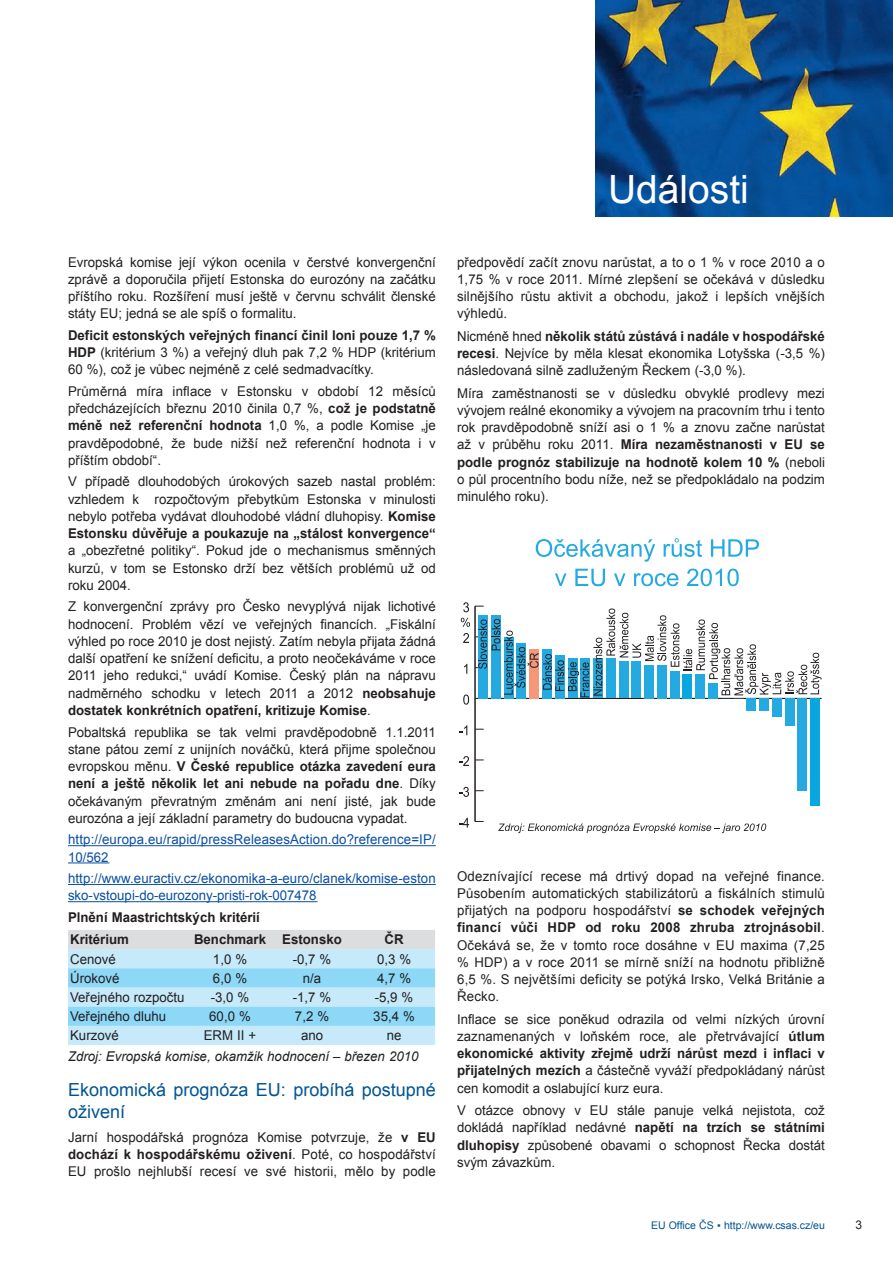
<style>
.page{position:relative;width:893px;height:1263px;background:#fff}
.page>*{position:absolute;margin:0;border:0;box-sizing:border-box;transform-origin:0 0}
.t1{font:39px "Arial";color:#fff}
.t2{font:18px/22.5px "Arial";color:#005492}
.t3{font:13.5px/17.2px "Arial";color:#231f20;text-align:justify}
.t4{font:13.5px/17.2px "Arial";letter-spacing:.01em;color:#094fa3}
.t5{font:700 13.5px/22.6px "Arial";color:#231f20}
.t6{font:italic 13.5px "Arial";color:#231f20}
.t7{font:12px "Arial";color:#231f20}
.t8{font:10.5px "Arial";color:#005492}
.s1{font-weight:700}
</style>
<div class="page">
<img style="left:595px;top:0;width:298px;height:217px">
<hr style="left:68px;top:845px;width:368px;height:1px;background:#094fa3">
<hr style="left:68px;top:862px;width:40px;height:1px;background:#094fa3">
<hr style="left:68px;top:884px;width:368px;height:1px;background:#094fa3">
<hr style="left:68px;top:901px;width:249px;height:1px;background:#094fa3">
<svg style="left:68px;top:930px;width:367px;height:115px;background:#b7e1f4"></svg>
<hr style="left:477px;top:698px;width:344px;height:1px;background:#231f20">
<svg style="left:459px;top:818px;width:10px;height:9px"></svg>
<svg style="left:459px;top:787px;width:10px;height:10px"></svg>
<svg style="left:459px;top:756px;width:10px;height:10px"></svg>
<svg style="left:459px;top:725px;width:8px;height:10px"></svg>
<svg style="left:463px;top:694px;width:6px;height:11px"></svg>
<svg style="left:464px;top:664px;width:3px;height:10px"></svg>
<svg style="left:463px;top:633px;width:6px;height:10px"></svg>
<svg style="left:463px;top:602px;width:6px;height:10px"></svg>
<hr style="left:475px;top:606px;width:1px;height:215px;background:#231f20">
<div style="left:479px;top:615px;width:9px;height:83px;background:#24aae1"></div>
<div style="left:491px;top:615px;width:9px;height:83px;background:#24aae1"></div>
<div style="left:504px;top:637px;width:9px;height:61px;background:#24aae1"></div>
<div style="left:517px;top:643px;width:9px;height:55px;background:#24aae1"></div>
<div style="left:530px;top:649px;width:9px;height:49px;background:#f6977a"></div>
<div style="left:542px;top:649px;width:10px;height:49px;background:#24aae1"></div>
<div style="left:555px;top:655px;width:9px;height:43px;background:#24aae1"></div>
<div style="left:568px;top:658px;width:9px;height:40px;background:#24aae1"></div>
<div style="left:593px;top:658px;width:10px;height:40px;background:#24aae1"></div>
<div style="left:606px;top:658px;width:9px;height:40px;background:#24aae1"></div>
<div style="left:619px;top:661px;width:9px;height:37px;background:#24aae1"></div>
<div style="left:632px;top:661px;width:9px;height:37px;background:#24aae1"></div>
<div style="left:644px;top:665px;width:10px;height:33px;background:#24aae1"></div>
<div style="left:657px;top:665px;width:9px;height:33px;background:#24aae1"></div>
<div style="left:670px;top:671px;width:9px;height:27px;background:#24aae1"></div>
<div style="left:683px;top:674px;width:9px;height:24px;background:#08a7e0"></div>
<div style="left:696px;top:674px;width:9px;height:24px;background:#24aae1"></div>
<div style="left:708px;top:683px;width:9px;height:15px;background:#24aae1"></div>
<div style="left:747px;top:698px;width:9px;height:13px;background:#24aae1"></div>
<div style="left:759px;top:698px;width:10px;height:13px;background:#24aae1"></div>
<div style="left:772px;top:698px;width:9px;height:19px;background:#24aae1"></div>
<div style="left:785px;top:698px;width:9px;height:28px;background:#24aae1"></div>
<div style="left:798px;top:698px;width:9px;height:93px;background:#24aae1"></div>
<div style="left:810px;top:698px;width:10px;height:108px;background:#08a7e0"></div>
<svg style="left:478px;top:608px;width:343px;height:89px"></svg>
<svg style="left:536px;top:539px;width:119px;height:23px"></svg>
<svg style="left:664px;top:538px;width:38px;height:19px"></svg>
<svg style="left:711px;top:539px;width:48px;height:18px"></svg>
<svg style="left:555px;top:573px;width:11px;height:13px"></svg>
<svg style="left:575px;top:569px;width:30px;height:17px"></svg>
<svg style="left:614px;top:573px;width:11px;height:13px"></svg>
<svg style="left:634px;top:573px;width:44px;height:13px"></svg>
<svg style="left:687px;top:569px;width:52px;height:17px"></svg>
<svg style="left:498px;top:823px;width:268px;height:10px"></svg>
<svg style="left:461px;top:618px;width:9px;height:9px"></svg>
<p class="t3" style="left:68px;top:253px;width:369px">Evropská komise její výkon ocenila v čerstvé konvergenční zprávě a doporučila přijetí Estonska do eurozóny na začátku příštího roku. Rozšíření musí ještě v červnu schválit členské státy EU; jedná se ale spíš o formalitu.</p>
<p class="t3" style="left:68px;top:327px;width:369px"><span class="s1">Deficit estonských veřejných financí činil loni pouze 1,7 % HDP</span> (kritérium 3 %) a veřejný dluh pak 7,2 % HDP (kritérium 60 %), což je vůbec nejméně z celé sedmadvacítky.</p>
<p class="t3" style="left:68px;top:383px;width:369px">Průměrná míra inflace v Estonsku v období 12 měsíců předcházejících březnu 2010 činila 0,7 %, <span class="s1">což je podstatně méně než referenční hodnota</span> 1,0 %, a podle Komise „je pravděpodobné, že bude nižší než referenční hodnota i v příštím období“.</p>
<p class="t3" style="left:68px;top:473px;width:369px">V případě dlouhodobých úrokových sazeb nastal problém: vzhledem k rozpočtovým přebytkům Estonska v minulosti nebylo potřeba vydávat dlouhodobé vládní dluhopisy. <span class="s1">Komise Estonsku důvěřuje a poukazuje na „stálost konvergence“</span></p>
<p class="t3" style="left:68px;top:542px;width:369px">a „obezřetné politiky“. Pokud jde o mechanismus směnných kurzů, v tom se Estonsko drží bez větších problémů už od roku 2004.</p>
<p class="t3" style="left:68px;top:598px;width:369px">Z konvergenční zprávy pro Česko nevyplývá nijak lichotivé hodnocení. Problém vězí ve veřejných financích. „Fiskální výhled po roce 2010 je dost nejistý. Zatím nebyla přijata žádná další opatření ke snížení deficitu, a proto neočekáváme v roce 2011 jeho redukci,“ uvádí Komise. Český plán na nápravu nadměrného schodku v letech 2011 a 2012 <span class="s1">neobsahuje dostatek konkrétních opatření, kritizuje Komise</span>.</p>
<p class="t3" style="left:68px;top:723px;width:369px">Pobaltská republika se tak velmi pravděpodobně 1.1.2011 stane pátou zemí z unijních nováčků, která přijme společnou evropskou měnu. <span class="s1">V České republice otázka zavedení eura není a ještě několik let ani nebude na pořadu dne</span>. Díky očekávaným převratným změnám ani není jisté, jak bude eurozóna a její základní parametry do budoucna vypadat.</p>
<p class="t4" style="left:68px;top:831px;width:369px">http://europa.eu/rapid/pressReleasesAction.do?reference=IP/<br>10/562</p>
<p class="t4" style="left:68px;top:870px;width:369px">http://www.euractiv.cz/ekonomika-a-euro/clanek/komise-eston sko-vstoupi-do-eurozony-pristi-rok-007478</p>
<p class="t5" style="left:68px;top:906px;width:193px">Plnění Maastrichtských kritérií<br>Kritérium</p>
<p class="t5" style="left:194px;top:929px;width:149px">Benchmark Estonsko</p>
<p class="t5" style="left:385px;top:929px;width:21px">ČR</p>
<p class="t3" style="left:70px;top:950px;width:47px">Cenové</p>
<p class="t3" style="left:213px;top:950px;width:36px">1,0 %</p>
<p class="t3" style="left:293px;top:950px;width:40px">-0,7 %</p>
<p class="t3" style="left:377px;top:950px;width:36px">0,3 %</p>
<p class="t3" style="left:70px;top:969px;width:51px">Úrokové</p>
<p class="t3" style="left:213px;top:969px;width:36px">6,0 %</p>
<p class="t3" style="left:303px;top:969px;width:20px">n/a</p>
<p class="t3" style="left:377px;top:969px;width:36px">4,7 %</p>
<p class="t3" style="left:70px;top:989px;width:116px">Veřejného rozpočtu</p>
<p class="t3" style="left:211px;top:989px;width:40px">-3,0 %</p>
<p class="t3" style="left:293px;top:989px;width:40px">-1,7 %</p>
<p class="t3" style="left:375px;top:989px;width:40px">-5,9 %</p>
<p class="t3" style="left:70px;top:1008px;width:97px">Veřejného dluhu</p>
<p class="t3" style="left:209px;top:1008px;width:43px">60,0 %</p>
<p class="t3" style="left:295px;top:1008px;width:36px">7,2 %</p>
<p class="t3" style="left:373px;top:1008px;width:43px">35,4 %</p>
<p class="t3" style="left:70px;top:1027px;width:50px">Kurzové</p>
<p class="t3" style="left:204px;top:1027px;width:54px">ERM II +</p>
<p class="t3" style="left:301px;top:1027px;width:24px">ano</p>
<p class="t3" style="left:387px;top:1027px;width:16px">ne</p>
<p class="t6" style="left:68px;top:1047px;width:352px">Zdroj: Evropská komise, okamžik hodnocení – březen 2010</p>
<h2 class="t2" style="left:68px;top:1078px;width:369px">Ekonomická prognóza EU: probíhá postupné oživení</h2>
<p class="t3" style="left:68px;top:1129px;width:369px">Jarní hospodářská prognóza Komise potvrzuje, že <span class="s1">v EU dochází k hospodářskému oživení</span>. Poté, co hospodářství EU prošlo nejhlubší recesí ve své historii, mělo by podle</p>
<h1 class="t1" style="left:608px;top:163px;width:142px">Události</h1>
<p class="t3" style="left:457px;top:253px;width:369px">předpovědí začít znovu narůstat, a to o 1 % v roce 2010 a o 1,75 % v roce 2011. Mírné zlepšení se očekává v důsledku silnějšího růstu aktivit a obchodu, jakož i lepších vnějších výhledů.</p>
<p class="t3" style="left:457px;top:328px;width:369px">Nicméně hned <span class="s1">několik států zůstává i nadále v hospodářské recesi</span>. Nejvíce by měla klesat ekonomika Lotyšska (-3,5 %) následovaná silně zadluženým Řeckem (-3,0 %).</p>
<p class="t3" style="left:457px;top:384px;width:369px">Míra zaměstnanosti se v důsledku obvyklé prodlevy mezi vývojem reálné ekonomiky a vývojem na pracovním trhu i tento rok pravděpodobně sníží asi o 1 % a znovu začne narůstat až v průběhu roku 2011. <span class="s1">Míra nezaměstnanosti v EU se podle prognóz stabilizuje na hodnotě kolem 10 %</span> (neboli o půl procentního bodu níže, než se předpokládalo na podzim minulého roku).</p>
<p class="t3" style="left:457px;top:867px;width:369px">Odeznívající recese má drtivý dopad na veřejné finance.<br>Působením automatických stabilizátorů a fiskálních stimulů přijatých na podporu hospodářství <span class="s1">se schodek veřejných financí vůči HDP od roku 2008 zhruba ztrojnásobil</span>.<br>Očekává se, že v tomto roce dosáhne v EU maxima (7,25 % HDP) a v roce 2011 se mírně sníží na hodnotu přibližně 6,5 %. S největšími deficity se potýká Irsko, Velká Británie a Řecko.</p>
<p class="t3" style="left:457px;top:1010px;width:369px">Inflace se sice poněkud odrazila od velmi nízkých úrovní zaznamenaných v loňském roce, ale přetrvávající <span class="s1">útlum ekonomické aktivity zřejmě udrží nárůst mezd i inflaci v přijatelných mezích</span> a částečně vyváží předpokládaný nárůst cen komodit a oslabující kurz eura.</p>
<p class="t3" style="left:457px;top:1102px;width:369px">V otázce obnovy v EU stále panuje velká nejistota, což dokládá například nedávné <span class="s1">napětí na trzích se státními dluhopisy</span> způsobené obavami o schopnost Řecka dostát svým závazkům.</p>
<p class="t8" style="left:651px;top:1218px;width:175px">EU Office ČS ▪ http://www.csas.cz/eu</p>
<p class="t7" style="left:856px;top:1217px;width:8px">3</p>
</div>
